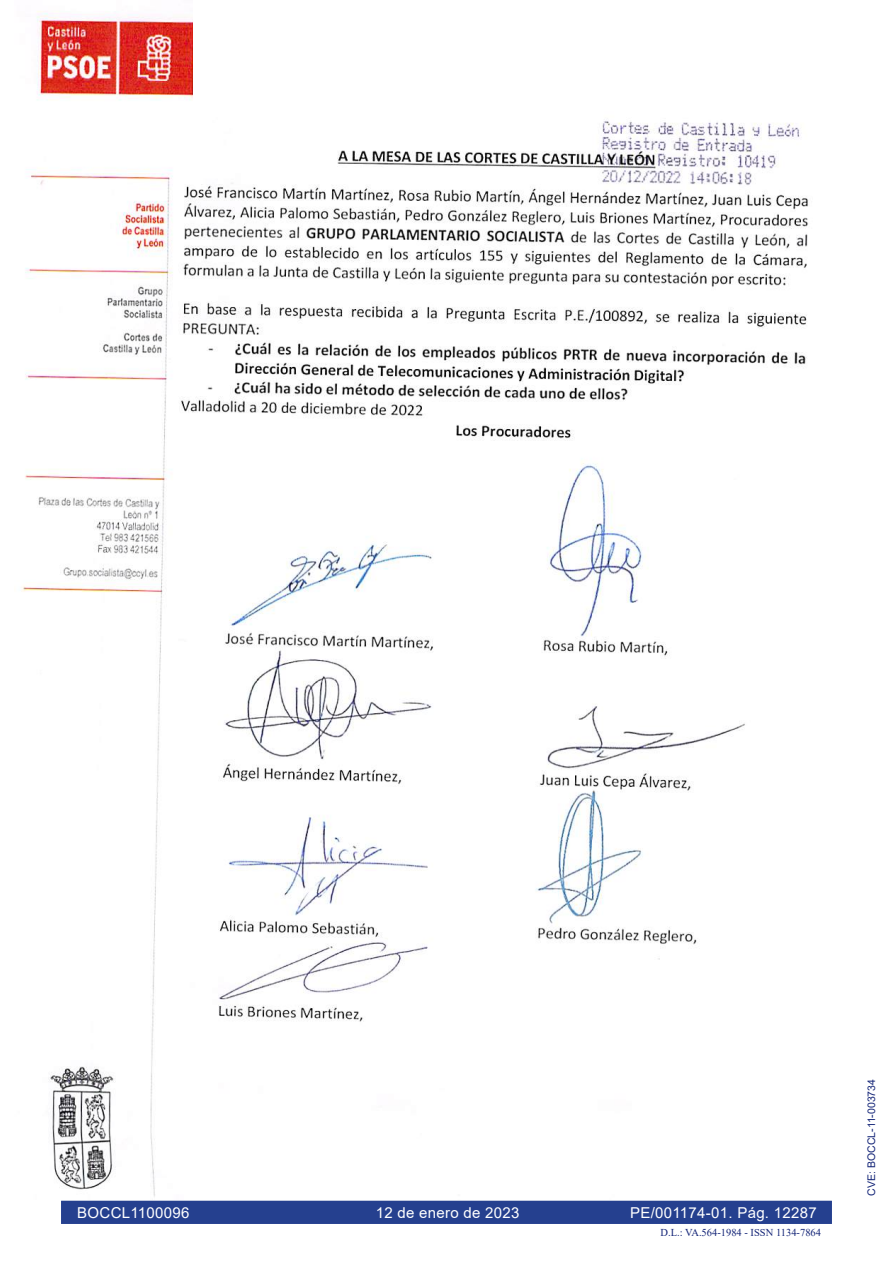
<style>
.page{position:relative;width:893px;height:1263px;background:#fff}
.page>*{position:absolute;margin:0;border:0;box-sizing:border-box;transform-origin:0 0}
.E_CVE{font:15px "Arial";letter-spacing:.02em;color:#fff}
.t1{font:10.5px "Times New Roman";color:#132477}
.t2{font:10.5px "Arial";color:#132477}
</style>
<div class="page">
<div style="left:60px;top:1200px;width:773px;height:25px;background:#25408f"></div>
<div style="left:60px;top:1199px;width:773px;height:26px;border:2px solid #fff"></div>
<img style="left:22px;top:11px;width:811px;height:1189px">
<div style="left:193px;top:0;width:687px;height:108px;background:#fff"></div>
<p class="E_CVE" style="left:77px;top:1202px;width:114px">BOCCL1100096</p>
<p class="E_CVE" style="left:376px;top:1202px;width:145px">12 de enero de 2023</p>
<p class="E_CVE" style="left:630px;top:1202px;width:188px">PE/001174-01. Pág. 12287</p>
<p class="t1" style="left:661px;top:1225px;width:162px">D.L.: VA.564-1984 - ISSN 1134-7864</p>
<p class="t2" style="left:864px;top:1195px;width:118px;rotate:-90deg">CVE: BOCCL-11-003734</p>
</div>
